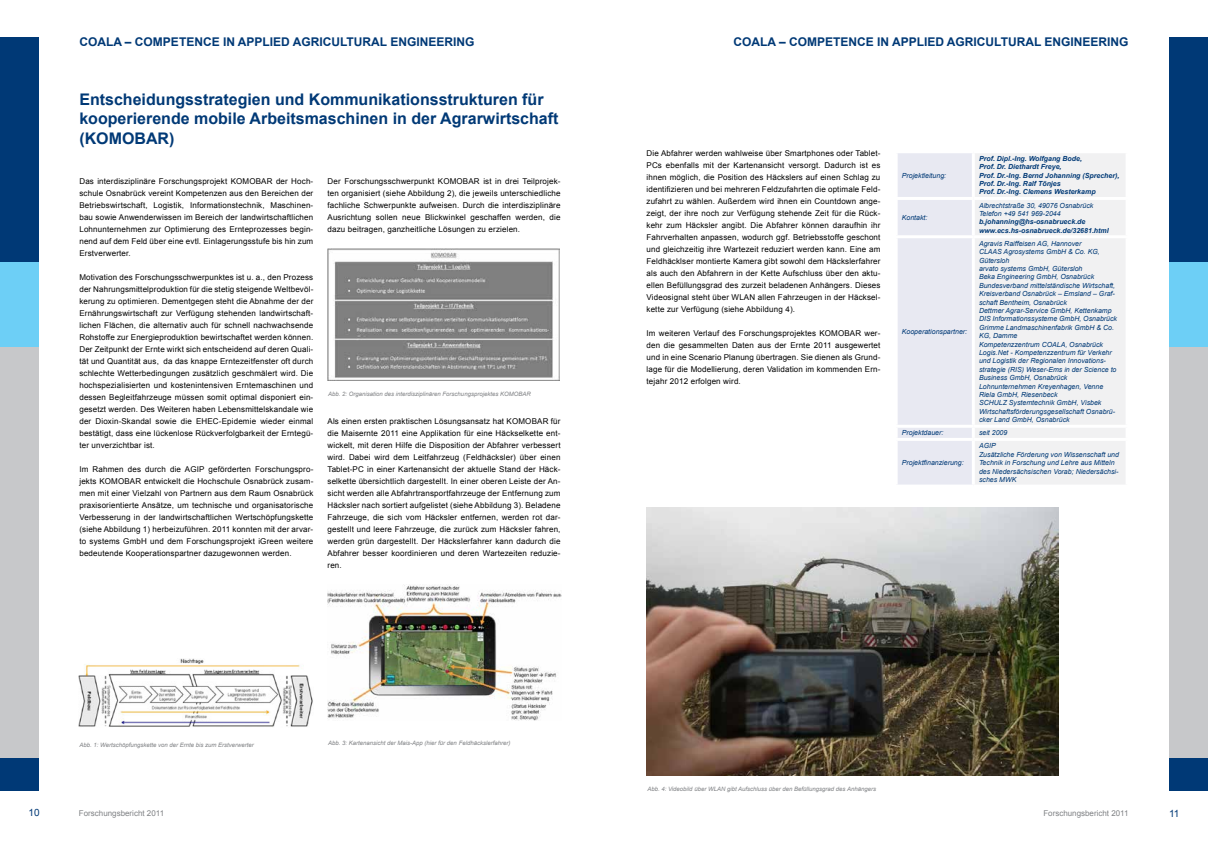
<style>
.page{position:relative;width:1208px;height:859px;background:#fff}
.page>*{position:absolute;margin:0;border:0;box-sizing:border-box;transform-origin:0 0}
.t1{font:700 16px/19.2px "Arial";color:#003976}
.t2{font:700 12px "Arial";color:#003976}
.t3{font:10px "Arial";color:#003976}
.t4{font:8px/12px "Arial";letter-spacing:.02em;color:#000;text-align:justify}
.t5{font:8px "Arial";color:#808285}
.t6{font:italic 7px/8.4px "Arial";color:#003976}
.t7{font:italic 700 7px/8.4px "Arial";color:#003976}
.t8{font:italic 6px "Arial";color:#808285}
</style>
<div class="page">
<div style="left:0;top:748px;width:39px;height:43px;background:#003976"></div>
<div style="left:0;top:304px;width:39px;height:454px;background:#c7c8ca"></div>
<div style="left:0;top:172px;width:39px;height:175px;background:#6dcff6"></div>
<div style="left:0;top:37px;width:39px;height:224px;background:#003976"></div>
<div style="left:1169px;top:748px;width:39px;height:43px;background:#003976"></div>
<div style="left:1169px;top:304px;width:39px;height:454px;background:#c7c8ca"></div>
<div style="left:1169px;top:172px;width:39px;height:175px;background:#6dcff6"></div>
<div style="left:1169px;top:37px;width:39px;height:224px;background:#003976"></div>
<img style="left:646px;top:507px;width:412px;height:269px">
<div style="left:975px;top:153px;width:150px;height:331px;background:#f1f1f2"></div>
<hr style="left:973px;top:197px;width:155px;height:3px;background:#fff">
<hr style="left:973px;top:235px;width:155px;height:3px;background:#fff">
<hr style="left:973px;top:425px;width:155px;height:3px;background:#fff">
<div style="left:898px;top:153px;width:74px;height:332px;background:#e8e9f2"></div>
<hr style="left:894px;top:438px;width:79px;height:3px;background:#fff">
<hr style="left:973px;top:438px;width:155px;height:3px;background:#fff">
<hr style="left:971px;top:441px;width:3px;height:44px;background:#fff">
<img style="left:327px;top:248px;width:232px;height:132px">
<img style="left:79px;top:658px;width:234px;height:69px">
<img style="left:327px;top:584px;width:234px;height:137px">
<h2 class="t2" style="left:79px;top:33px;width:396px">COALA – COMPETENCE IN APPLIED AGRICULTURAL ENGINEERING</h2>
<h2 class="t2" style="left:733px;top:33px;width:396px">COALA – COMPETENCE IN APPLIED AGRICULTURAL ENGINEERING</h2>
<h1 class="t1" style="left:79px;top:90px;width:480px">Entscheidungsstrategien und Kommunikationsstrukturen für kooperierende mobile Arbeitsmaschinen in der Agrarwirtschaft (KOMOBAR)</h1>
<p class="t4" style="left:79px;top:175px;width:159px">Das interdisziplinäre Forschungsprojekt KOMOBAR</p>
<p class="t4" style="left:79px;top:175px;width:235px;text-indent:197px">der Hoch&shy;schule Osnabrück vereint Kompetenzen aus den Bereichen der Betriebswirtschaft, Logistik, I nformationstechnik, Maschinen&shy;bau sowie Anwenderwissen im Bereich der landwirtschaftlichen Lohnunternehmen zur Optimierung des Ernteprozesses begin&shy;nend auf dem Feld über eine evtl. Einlagerungsstufe bis hin zum Erstverwerter.</p>
<p class="t4" style="left:79px;top:271px;width:235px">Motivation des Forschungsschwerpunktes ist u. a., den Prozess der Nahrungsmittelproduktion für die stetig steigende Weltbevöl&shy;kerung zu optimieren. Dementgegen steht die Abnahme der der Ernährungswirtschaft zur Verfügung stehenden landwirtschaft&shy;lichen Flächen, die alternativ auch für schnell nachwachsende Rohstoffe zur Energieproduktion bewirtschaftet werden können.<br>Der Zeitpunkt der Ernte wirkt sich entscheidend auf deren Quali&shy;tät und Quantität aus, da das knappe Erntezeitfenster oft durch schlechte Wetterbedingungen zusätzlich geschmälert wird. Die hochspezialisierten und kostenintensiven Erntemaschinen und dessen Begleitfahrzeuge müssen somit optimal disponiert ein&shy;gesetzt werden. Des Weiteren haben Lebensmittelskandale wie der Dioxin-Skandal sowie die EHEC</p>
<p class="t4" style="left:79px;top:415px;width:235px;text-indent:139px">-Epidemie wieder einmal bestätigt, dass eine lückenlose Rückverfolgbarkeit der Erntegü&shy;ter unverzichtbar ist.</p>
<p class="t4" style="left:79px;top:463px;width:112px">I m Rahmen des durch die AGIP</p>
<p class="t4" style="left:208px;top:463px;width:106px">geförderten Forschungspro-</p>
<p class="t4" style="left:79px;top:475px;width:27px">jekts KOMOBAR</p>
<p class="t4" style="left:79px;top:475px;width:235px;text-indent:65px">entwickelt die Hochschule Osnabrück zusam&shy;men mit einer Vielzahl von Partnern aus dem Raum Osnabrück praxisorientierte Ansätze, um technische und organisatorische Verbesserung in der landwirtschaftlichen Wertschöpfungskette (siehe Abbildung 1) herbeizuführen. 2011 konnten mit der arvar&shy;to systems GmbH und dem Forschungsprojekt iGreen weitere bedeutende Kooperationspartner dazugewonnen werden.</p>
<p class="t4" style="left:327px;top:175px;width:118px">Der Forschungsschwerpunkt KOMOBAR</p>
<p class="t4" style="left:327px;top:175px;width:234px;text-indent:156px">ist in drei Teilprojek&shy;ten organisiert (siehe Abbildung 2), die jeweils unterschiedliche fachliche Schwerpunkte aufweisen. Durch die interdisziplinäre Ausrichtung sollen neue Blickwinkel geschaffen werden, die dazu beitragen, ganzheitliche Lösungen zu erzielen.</p>
<p class="t8" style="left:328px;top:390px;width:204px">Abb. 2: Organisation des interdisziplinären Forschungsprojektes KOMOBAR</p>
<p class="t4" style="left:327px;top:415px;width:186px">Als einen ersten praktischen Lösungsansatz hat KOMOBAR</p>
<p class="t4" style="left:327px;top:415px;width:235px;text-indent:223px">für die Maisernte 2011 eine Applikation für eine Häckselkette ent&shy;wickelt, mit deren H ilfe die Disposition der Abfahrer verbessert wird. Dabei wird dem Leitfahrzeug (Feldhäcksler) über einen Tablet-PC in einer Kartenansicht der aktuelle Stand der Häck&shy;selkette übersichtlich dargestellt. I n einer oberen Leiste der An&shy;sicht werden alle Abfahrtransportfahrzeuge der Entfernung zum Häcksler nach sortiert aufgelistet (siehe Abbildung 3). Beladene Fahrzeuge, die sich vom Häcksler entfernen, werden rot dar&shy;gestellt und leere Fahrzeuge, die zurück zum Häcksler fahren, werden grün dargestellt. Der Häckslerfahrer kann dadurch die Abfahrer besser koordinieren und deren Wartezeiten reduzie&shy;ren.</p>
<p class="t8" style="left:80px;top:741px;width:176px">Abb. 1: Wertschöpfungskette von der Ernte bis zum Erstverwerter</p>
<p class="t8" style="left:328px;top:739px;width:184px">Abb. 3: Kartenansicht der Mais-App (hier für den Feldhäckslerfahrer)</p>
<p class="t4" style="left:646px;top:147px;width:235px">Die Abfahrer werden wahlweise über Smartphones oder Tablet-PCs ebenfalls mit der Kartenansicht versorgt. Dadurch ist es ihnen möglich, die Position des Häckslers auf einen Schlag zu identifizieren und bei mehreren Feldzufahrten die optimale Feld&shy;zufahrt zu wählen. Außerdem wird ihnen ein Countdown ange&shy;zeigt, der ihre noch zur Verfügung stehende Zeit für die Rück&shy;kehr zum Häcksler angibt. Die Abfahrer können daraufhin ihr Fahrverhalten anpassen, wodurch ggf. Betriebsstoffe geschont und gleichzeitig ihre Wartezeit reduziert werden kann. Eine am Feldhäcklser montierte Kamera gibt sowohl dem Häckslerfahrer als auch den Abfahrern in der Kette Aufschluss über den aktu&shy;ellen Befüllungsgrad des zurzeit beladenen Anhängers. Dieses Videosignal steht über WLAN</p>
<p class="t4" style="left:646px;top:291px;width:235px;text-indent:111px">allen Fahrzeugen in der Häcksel&shy;kette zur Verfügung (siehe Abbildung 4).</p>
<p class="t4" style="left:646px;top:327px;width:180px">I m weiteren Verlauf des Forschungsprojektes KOMOBAR</p>
<p class="t4" style="left:646px;top:327px;width:235px;text-indent:218px">wer&shy;den die gesammelten Daten aus der Ernte 2011 ausgewertet und in eine Scenario Planung übertragen. Sie dienen als Grund&shy;lage für die Modellierung, deren Validation im kommenden Ern&shy;tejahr 2012 erfolgen wird.</p>
<p class="t6" style="left:902px;top:171px;width:46px">Projektleitung:</p>
<p class="t6" style="left:902px;top:214px;width:27px">Kontakt:</p>
<p class="t6" style="left:902px;top:327px;width:67px">Kooperationspartner:</p>
<p class="t7" style="left:979px;top:154px;width:142px">Prof. Dipl.-Ing. Wolfgang Bode,<br>Prof. Dr. Diethardt Freye,<br>Prof. Dr.-Ing. Bernd Johanning (Sprecher), Prof. Dr.-Ing. Ralf Tönjes<br>Prof. Dr.-Ing. Clemens Westerkamp</p>
<p class="t6" style="left:979px;top:201px;width:116px">Albrechtstraße 30, 49076 Osnabrück<br>Telefon +49 541 969-2044</p>
<p class="t7" style="left:979px;top:218px;width:131px">b.johanning@hs-osnabrueck.de www.ecs.hs-osnabrueck.de/32681.html</p>
<p class="t6" style="left:979px;top:239px;width:140px">Agravis Raiffeisen AG, Hannover<br>CLAAS Agrosystems GmbH &amp; Co. KG, Gütersloh<br>arvato systems GmbH, Gütersloh<br>Beka Engineering GmbH, Osnabrück Bundesverband mittelständische Wirtschaft, Kreisverband Osnabrück – Emsland – Graf&shy;schaft Bentheim, Osnabrück<br>Dettmer Agrar-Service GmbH, Kettenkamp DIS Informationssysteme GmbH, Osnabrück Grimme Landmaschinenfabrik GmbH &amp; Co.<br>KG, Damme<br>Kompetenzzentrum COALA, Osnabrück Logis.Net - Kompetenzzentrum für Verkehr und Logistik der Regionalen Innovations&shy;strategie (RIS) Weser-Ems in der Science to Business GmbH, Osnabrück Lohnunternehmen Kreyenhagen, Venne Riela GmbH, Riesenbeck<br>SCHULZ Systemtechnik GmbH, Visbek Wirtschaftsförderungsgesellschaft Osnabrü&shy;cker Land GmbH, Osnabrück</p>
<p class="t6" style="left:902px;top:429px;width:43px">Projektdauer:</p>
<p class="t6" style="left:979px;top:429px;width:30px">seit 2009</p>
<p class="t6" style="left:902px;top:459px;width:63px">Projektfinanzierung:</p>
<p class="t6" style="left:979px;top:442px;width:142px">AGIP<br>Zusätzliche Förderung von Wissenschaft und<br>Technik in Forschung und Lehre aus Mitteln des Niedersächsischen Vorab; Niedersächsi&shy;sches MWK</p>
<p class="t8" style="left:647px;top:785px;width:230px">Abb. 4: Videobild über WLAN gibt Aufschluss über den Befüllungsgrad des Anhängers</p>
<p class="t3" style="left:29px;top:806px;width:13px">10</p>
<p class="t5" style="left:79px;top:808px;width:87px">Forschungsbericht 2011</p>
<p class="t5" style="left:1043px;top:808px;width:87px">Forschungsbericht 2011</p>
<p class="t3" style="left:1169px;top:807px;width:12px">11</p>
</div>
